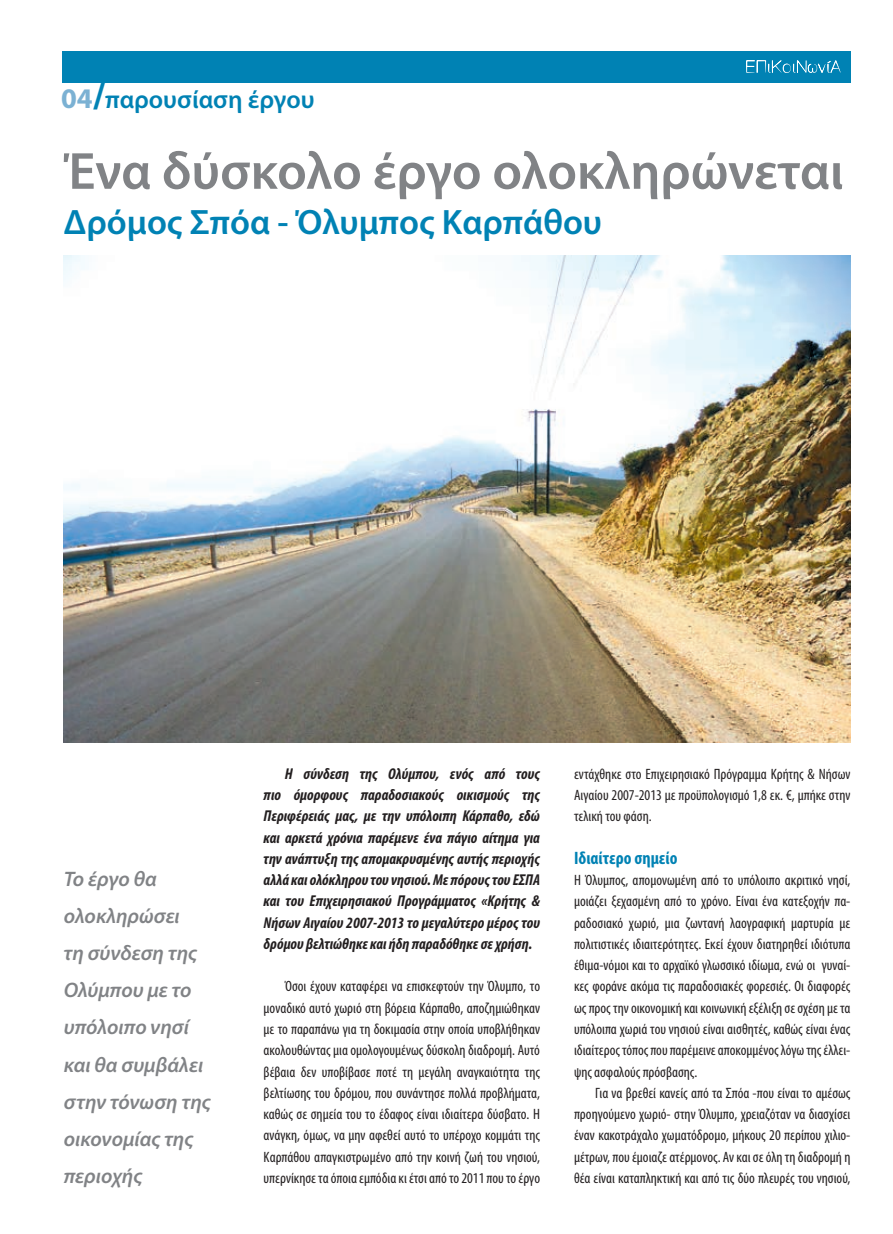
<style>
.page{position:relative;width:893px;height:1234px;background:#fff}
.page>*{position:absolute;margin:0;border:0;box-sizing:border-box;transform-origin:0 0}
.t1{font:600 52.5px "Myriad Pro";letter-spacing:-.005em;color:#818386}
.t2{font:600 35.4px "Myriad Pro";color:#0082b4}
.t3{font:600 25.5px "Myriad Pro";color:#0082b4}
.t4{font:italic 600 21px/37px "Myriad Pro";color:#818386}
.t5{font:700 condensed 18px "Myriad Pro";color:#0082b4}
.t6{font:italic 700 condensed 15.75px/21.3px "Myriad Pro";color:#231f20;text-align:justify}
.t7{font:condensed 15px/21.3px "Myriad Pro";color:#231f20;text-align:justify}
.s1{font-weight:700;font-size:28.5px;color:#7bb1d3}
.s2{font-weight:700;font-size:37.5px}
</style>
<div class="page">
<div style="left:62px;top:51px;width:788px;height:32px;background:#0082b4"></div>
<svg style="left:746px;top:60px;width:95px;height:13px"></svg>
<img style="left:64px;top:255px;width:786px;height:487px">
<h3 class="t3" style="left:61px;top:83px;width:255px"><span class="s1">04</span><span class="s2">/</span>παρουσίαση έργου</h3>
<h1 class="t1" style="left:64px;top:138px;width:781px">Ένα δύσκολο έργο ολοκληρώνεται</h1>
<h2 class="t2" style="left:64px;top:200px;width:540px">Δρόμος Σπόα - Όλυμπος Καρπάθου</h2>
<h3 class="t4" style="left:64px;top:859px;width:148px">Το έργο θα ολοκληρώσει<br>τη σύνδεση της<br>Ολύμπου με το υπόλοιπο νησί και θα συμβάλει στην τόνωση της οικονομίας της περιοχής</h3>
<p class="t6" style="left:264px;top:762px;width:278px;text-indent:21px">Η σύνδεση της Ολύμπου, ενός από τους πιο όμορφους παραδοσιακούς οικισμούς της Περιφέρειάς μας, με την υπόλοιπη Κάρπαθο, εδώ και αρκετά χρόνια παρέμενε ένα πάγιο αίτημα για την ανάπτυξη της απομακρυσμένης αυτής περιοχής αλλά και ολόκληρου του νησιού. Με πόρους του ΕΣΠΑ και του Επιχειρησιακού Προγράμματος «Κρήτης &amp; Νήσων Αιγαίου 2007-2013 το μεγαλύτερο μέρος του δρόμου βελτιώθηκε και ήδη παραδόθηκε σε χρήση.</p>
<p class="t7" style="left:264px;top:975px;width:278px;text-indent:21px">Όσοι έχουν καταφέρει να επισκεφτούν την Όλυμπο, το μοναδικό αυτό χωριό στη βόρεια Κάρπαθο, αποζημιώθηκαν με το παραπάνω για τη δοκιμασία στην οποία υποβλήθηκαν ακολουθώντας μια ομολογουμένως δύσκολη διαδρομή. Αυτό βέβαια δεν υποβίβασε ποτέ τη μεγάλη αναγκαιότητα της βελτίωσης του δρόμου, που συνάντησε πολλά προβλήματα, καθώς σε σημεία του το έδαφος είναι ιδιαίτερα δύσβατο. Η ανάγκη, όμως, να μην αφεθεί αυτό το υπέροχο κομμάτι της Καρπάθου απαγκιστρωμένο από την κοινή ζωή του νησιού, υπερνίκησε τα όποια εμπόδια κι έτσι από το 2011 που το έργο</p>
<p class="t7" style="left:574px;top:762px;width:278px">εντάχθηκε στο Επιχειρησιακό Πρόγραμμα Κρήτης &amp; Νήσων Αιγαίου 2007-2013 με προϋπολογισμό 1,8 εκ. €, μπήκε στην τελική του φάση.</p>
<p class="t5" style="left:574px;top:846px;width:105px">Ιδιαίτερο σημείο</p>
<p class="t7" style="left:574px;top:869px;width:278px">Η Όλυμπος, απομονωμένη από το υπόλοιπο ακριτικό νησί, μοιάζει ξεχασμένη από το χρόνο. Είναι ένα κατεξοχήν πα&shy;ραδοσιακό χωριό, μια ζωντανή λαογραφική μαρτυρία με πολιτιστικές ιδιαιτερότητες. Εκεί έχουν διατηρηθεί ιδιότυπα έθιμα-νόμοι και το αρχαϊκό γλωσσικό ιδίωμα, ενώ οι γυναί&shy;κες φοράνε ακόμα τις παραδοσιακές φορεσιές. Οι διαφορές ως προς την οικονομική και κοινωνική εξέλιξη σε σχέση με τα υπόλοιπα χωριά του νησιού είναι αισθητές, καθώς είναι ένας ιδιαίτερος τόπος που παρέμεινε αποκομμένος λόγω της έλλει&shy;ψης ασφαλούς πρόσβασης.</p>
<p class="t7" style="left:574px;top:1081px;width:278px;text-indent:21px">Για να βρεθεί κανείς από τα Σπόα -που είναι το αμέσως προηγούμενο χωριό- στην Όλυμπο, χρειαζόταν να διασχίσει έναν κακοτράχαλο χωματόδρομο, μήκους 20 περίπου χιλιο&shy;μέτρων, που έμοιαζε ατέρμονος. Αν και σε όλη τη διαδρομή η θέα είναι καταπληκτική και από τις δύο πλευρές του νησιού,</p>
</div>
